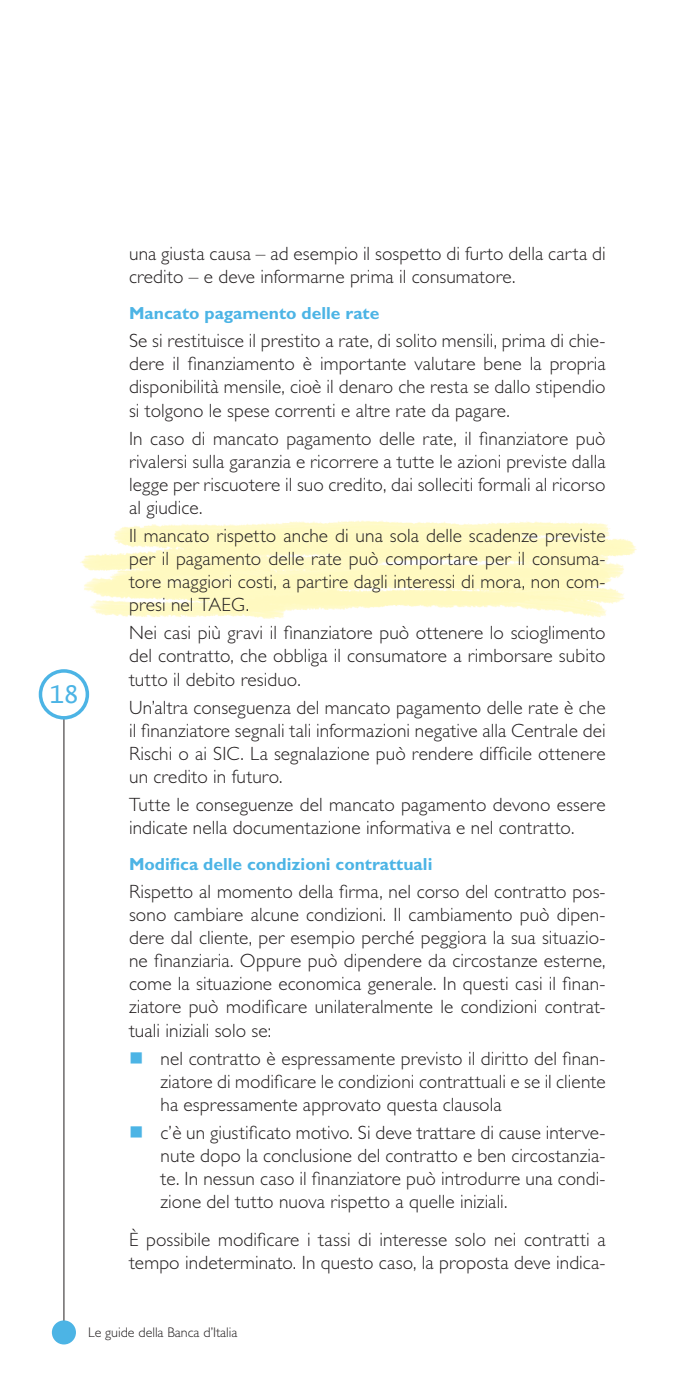
<style>
.page{position:relative;width:695px;height:1389px;background:#fff}
.page>*{position:absolute;margin:0;border:0;box-sizing:border-box;transform-origin:0 0}
.t1{font:24.5px "Lucida Console";color:#4cb4e5}
.PARAGRAFO{font:300 19.25px/23.1px "Gill Sans Std";letter-spacing:.005em;color:#231f20;text-align:justify}
.TITOLETTO_PARAGRAFO{font:700 17.5px "Gill Sans Std";color:#4cb4e5}
.PARAGRAFO-2{font:700 17.5px "Gill Sans Std";color:#4cb4e5}
.t2{font:300 14px "Gill Sans Std";color:#231f20}
</style>
<div class="page">
<hr style="left:64px;top:718px;width:1px;height:605px;background:#231f20">
<div style="left:54px;top:1322px;width:20px;height:21px;background:#4cb4e5;border-radius:50%"></div>
<div style="left:52px;top:1320px;width:24px;height:24px;border:4px solid #4cb4e5;border-radius:50%"></div>
<img style="left:80px;top:520px;width:557px;height:99px">
<div style="left:39px;top:669px;width:50px;height:51px;border:4px solid #4cb4e5;border-radius:50%"></div>
<p class="t1" style="left:49px;top:684px;width:31px">18</p>
<p class="PARAGRAFO" style="left:129px;top:242px;width:478px">una giusta causa – ad esempio il sospetto di furto della carta di credito – e deve informarne prima il consumatore.</p>
<p class="PARAGRAFO-2" style="left:129px;top:303px;width:252px">Mancato pagamento delle rate</p>
<p class="PARAGRAFO" style="left:129px;top:329px;width:478px">Se si restituisce il prestito a rate, di solito mensili, prima di chie&shy;dere il finanziamento è importante valutare bene la propria disponibilità mensile, cioè il denaro che resta se dallo stipendio si tolgono le spese correnti e altre rate da pagare.</p>
<p class="PARAGRAFO" style="left:129px;top:427px;width:478px">In caso di mancato pagamento delle rate, il finanziatore può rivalersi sulla garanzia e ricorrere a tutte le azioni previste dalla legge per riscuotere il suo credito, dai solleciti formali al ricorso al giudice.</p>
<p class="PARAGRAFO" style="left:129px;top:524px;width:478px">Il mancato rispetto anche di una sola delle scadenze previste per il pagamento delle rate può comportare per il consuma&shy;tore maggiori costi, a partire dagli interessi di mora, non com&shy;presi nel TAEG.</p>
<p class="PARAGRAFO" style="left:129px;top:622px;width:478px">Nei casi più gravi il finanziatore può ottenere lo scioglimento del contratto, che obbliga il consumatore a rimborsare subito tutto il debito residuo.</p>
<p class="PARAGRAFO" style="left:129px;top:696px;width:478px">Un’altra conseguenza del mancato pagamento delle rate è che il finanziatore segnali tali informazioni negative alla Centrale dei Rischi o ai SIC. La segnalazione può rendere difficile ottenere un credito in futuro.</p>
<p class="PARAGRAFO" style="left:129px;top:793px;width:478px">Tutte le conseguenze del mancato pagamento devono essere indicate nella documentazione informativa e nel contratto.</p>
<p class="TITOLETTO_PARAGRAFO" style="left:129px;top:854px;width:305px">Modifica delle condizioni contrattuali</p>
<p class="PARAGRAFO" style="left:129px;top:880px;width:478px">Rispetto al momento della firma, nel corso del contratto pos&shy;sono cambiare alcune condizioni. Il cambiamento può dipen&shy;dere dal cliente, per esempio perché peggiora la sua situazio&shy;ne finanziaria. Oppure può dipendere da circostanze esterne, come la situazione economica generale. In questi casi il finan&shy;ziatore può modificare unilateralmente le condizioni contrat&shy;tuali iniziali solo se:</p>
<p class="PARAGRAFO" style="left:160px;top:1047px;width:446px">nel contratto è espressamente previsto il diritto del finan&shy;ziatore di modificare le condizioni contrattuali e se il cliente ha espressamente approvato questa clausola</p>
<p class="PARAGRAFO" style="left:160px;top:1121px;width:446px">c’è un giustificato motivo. Si deve trattare di cause interve&shy;nute dopo la conclusione del contratto e ben circostanzia&shy;te. In nessun caso il finanziatore può introdurre una condi&shy;zione del tutto nuova rispetto a quelle iniziali.</p>
<p class="PARAGRAFO" style="left:129px;top:1228px;width:478px">È possibile modificare i tassi di interesse solo nei contratti a tempo indeterminato. In questo caso, la proposta deve indica-</p>
<p class="t2" style="left:88px;top:1325px;width:151px">Le guide della Banca d’Italia</p>
</div>
